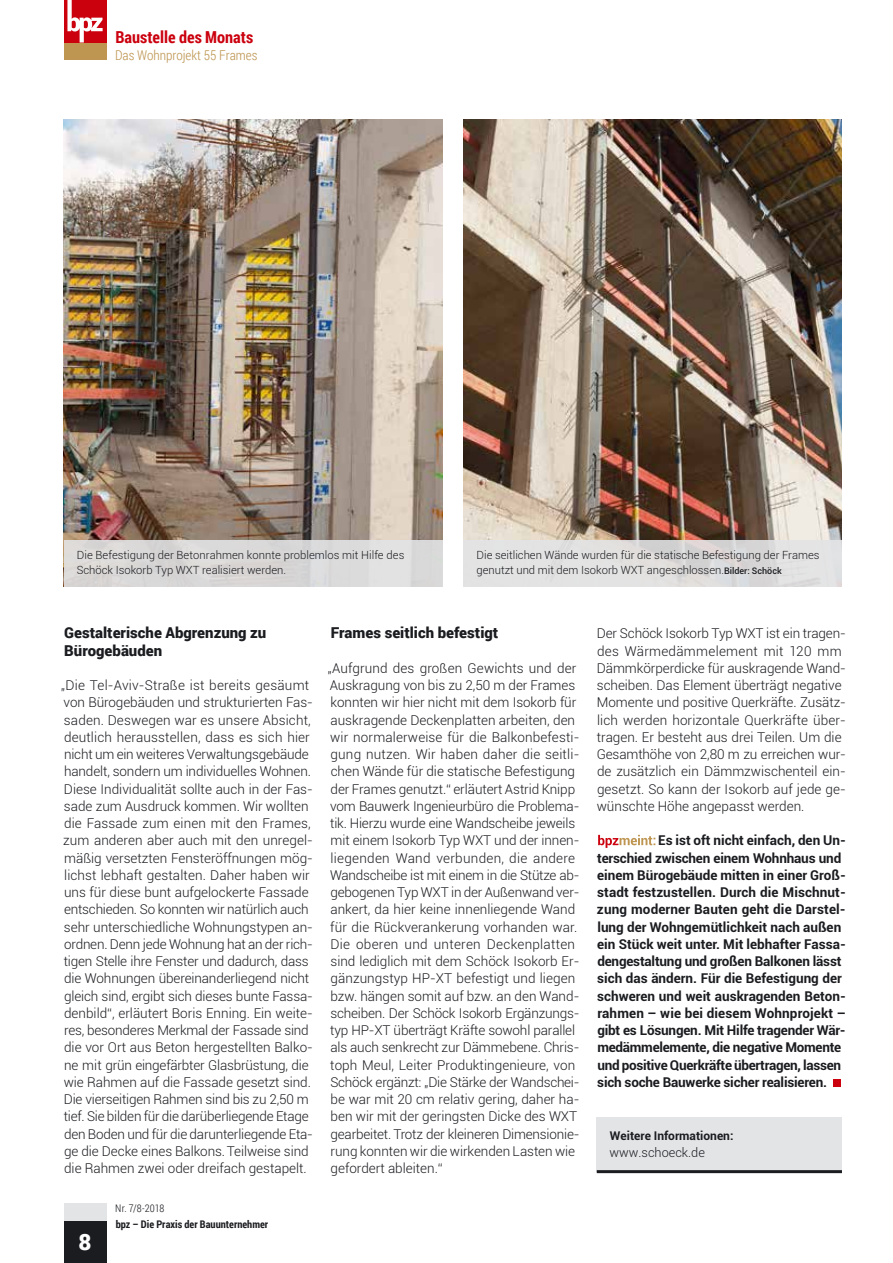
<style>
.page{position:relative;width:893px;height:1263px;background:#fff}
.page>*{position:absolute;margin:0;border:0;box-sizing:border-box;transform-origin:0 0}
.t1{font:900 22.5px "Roboto";color:#fff}
.t2{font:700 16.5px "Roboto Condensed";color:#cb010e}
.t3{font:900 15px/17.2px "Roboto";color:#1b1c20}
.t4{font:300 13.5px/17.2px "Roboto";letter-spacing:-.005em;color:#1b1c20}
.t5{font:700 13.5px/17.2px "Roboto";color:#1b1c20}
.t6{font:300 13.5px "Roboto Condensed";color:#be9551}
.t7{font:300 12.75px "Roboto";color:#1b1c20}
.t8{font:700 12px "Roboto";color:#1b1c20}
.t9{font:300 11.25px/15px "Roboto";color:#1b1c20}
.t10{font:700 10.5px "Roboto Condensed";color:#1b1c20}
.t11{font:300 10.5px "Roboto Condensed";letter-spacing:.005em;color:#1b1c20}
.s1{font-weight:500;font-size:9px}
</style>
<div class="page">
<div style="left:597px;top:1117px;width:245px;height:55px;background:#e3e4e6"></div>
<hr style="left:597px;top:1170px;width:245px;height:3px;background:#1b1c20">
<svg style="left:598px;top:835px;width:57px;height:13px"></svg>
<div style="left:834px;top:1079px;width:7px;height:8px;background:#cb010e"></div>
<img style="left:64px;top:120px;width:378px;height:420px">
<img style="left:463px;top:120px;width:379px;height:467px">
<svg style="left:463px;top:540px;width:379px;height:46px;background:#dfdede"></svg>
<div style="left:64px;top:540px;width:378px;height:46px;background:#dad9d9"></div>
<div style="left:64px;top:1220px;width:42px;height:43px;background:#1b1c20"></div>
<div style="left:64px;top:43px;width:42px;height:17px;background:#be9551"></div>
<div style="left:64px;top:0;width:42px;height:43px;background:#cb010e"></div>
<svg style="left:67px;top:0;width:36px;height:43px"></svg>
<div style="left:64px;top:1203px;width:42px;height:17px;background:#e3e4e6"></div>
<p class="t2" style="left:115px;top:25px;width:139px">Baustelle des Monats</p>
<p class="t6" style="left:115px;top:45px;width:144px">Das Wohnprojekt 55 Frames</p>
<p class="t9" style="left:77px;top:547px;width:329px">Die Befestigung der Betonrahmen konnte problemlos mit Hilfe des<br>Schöck Isokorb Typ WXT realisiert werden.</p>
<p class="t9" style="left:476px;top:547px;width:344px">Die seitlichen Wände wurden für die statische Befestigung der Frames genutzt und mit dem Isokorb WXT angeschlossen.<span class="s1">Bilder: Schöck</span></p>
<p class="t3" style="left:64px;top:624px;width:204px">Gestalterische Abgrenzung zu<br>Bürogebäuden</p>
<p class="t4" style="left:61px;top:676px;width:254px">„Die Tel-Aviv-Straße ist bereits gesäumt von Bürogebäuden und strukturierten Fas&shy;saden. Deswegen war es unsere Absicht, deutlich herausstellen, dass es sich hier nicht um ein weiteres Verwaltungsgebäude handelt, sondern um individuelles Wohnen.<br>Diese Individualität sollte auch in der Fas&shy;sade zum Ausdruck kommen. Wir wollten die Fassade zum einen mit den Frames, zum anderen aber auch mit den unregel&shy;mäßig versetzten Fensteröffnungen mög&shy;lichst lebhaft gestalten. Daher haben wir uns für diese bunt aufgelockerte Fassade entschieden. So konnten wir natürlich auch sehr unterschiedliche Wohnungstypen an&shy;ordnen. Denn jede Wohnung hat an der rich&shy;tigen Stelle ihre Fenster und dadurch, dass die Wohnungen übereinanderliegend nicht gleich sind, ergibt sich dieses bunte Fassa&shy;denbild“, erläutert Boris Enning. Ein weite&shy;res, besonderes Merkmal der Fassade sind die vor Ort aus Beton hergestellten Balko&shy;ne mit grün eingefärbter Glasbrüstung, die wie Rahmen auf die Fassade gesetzt sind.<br>Die vierseitigen Rahmen sind bis zu 2,50 m tief. Sie bilden für die darüberliegende Etage den Boden und für die darunterliegende Eta&shy;ge die Decke eines Balkons. Teilweise sind die Rahmen zwei oder dreifach gestapelt.</p>
<h1 class="t1" style="left:78px;top:1226px;width:15px">8</h1>
<p class="t11" style="left:115px;top:1201px;width:51px">Nr. 7/8-2018</p>
<p class="t10" style="left:116px;top:1217px;width:154px">bpz – Die Praxis der Bauunternehmer</p>
<p class="t3" style="left:331px;top:624px;width:169px">Frames seitlich befestigt</p>
<p class="t4" style="left:327px;top:659px;width:254px">„Aufgrund des großen Gewichts und der Auskragung von bis zu 2,50 m der Frames konnten wir hier nicht mit dem Isokorb für auskragende Deckenplatten arbeiten, den wir normalerweise für die Balkonbefesti&shy;gung nutzen. Wir haben daher die seitli&shy;chen Wände für die statische Befestigung der Frames genutzt.“ erläutert Astrid Knipp vom Bauwerk Ingenieurbüro die Problema&shy;tik. Hierzu wurde eine Wandscheibe jeweils mit einem Isokorb Typ WXT und der innen&shy;liegenden Wand verbunden, die andere Wandscheibe ist mit einem in die Stütze ab&shy;gebogenen Typ WXT in der Außenwand ver&shy;ankert, da hier keine innenliegende Wand für die Rückverankerung vorhanden war.<br>Die oberen und unteren Deckenplatten sind lediglich mit dem Schöck Isokorb Er&shy;gänzungstyp HP-XT befestigt und liegen bzw. hängen somit auf bzw. an den Wand&shy;scheiben. Der Schöck Isokorb Ergänzungs&shy;typ HP-XT überträgt Kräfte sowohl parallel als auch senkrecht zur Dämmebene. Chris&shy;toph Meul, Leiter Produktingenieure, von Schöck ergänzt: „Die Stärke der Wandschei&shy;be war mit 20 cm relativ gering, daher ha&shy;ben wir mit der geringsten Dicke des WXT gearbeitet. Trotz der kleineren Dimensionie&shy;rung konnten wir die wirkenden Lasten wie gefordert ableiten.“</p>
<p class="t4" style="left:597px;top:624px;width:251px">Der Schöck Isokorb Typ WXT ist ein tragen&shy;des Wärmedämmelement mit 120 mm Dämmkörperdicke für auskragende Wand&shy;scheiben. Das Element überträgt negative Momente und positive Querkräfte. Zusätz&shy;lich werden horizontale Querkräfte über&shy;tragen. Er besteht aus drei Teilen. Um die Gesamthöhe von 2,80 m zu erreichen wur&shy;de zusätzlich ein Dämmzwischenteil ein&shy;gesetzt. So kann der Isokorb auf jede ge&shy;wünschte Höhe angepasst werden.</p>
<p class="t5" style="left:597px;top:831px;width:250px;text-indent:61px">Es ist oft nicht einfach, den Un&shy;terschied zwischen einem Wohnhaus und einem Bürogebäude mitten in einer Groß&shy;stadt festzustellen. Durch die Mischnut&shy;zung moderner Bauten geht die Darstel&shy;lung der Wohngemütlichkeit nach außen ein Stück weit unter. Mit lebhafter Fassa&shy;dengestaltung und großen Balkonen lässt sich das ändern. Für die Befestigung der schweren und weit auskragenden Beton&shy;rahmen – wie bei diesem Wohnprojekt – gibt es Lösungen. Mit Hilfe tragender Wär&shy;medämmelemente, die negative Momente und positive Querkräfte übertragen, lassen sich soche Bauwerke sicher realisieren.</p>
<p class="t8" style="left:610px;top:1127px;width:125px">Weitere Informationen:</p>
<p class="t7" style="left:609px;top:1143px;width:97px">www.schoeck.de</p>
</div>
